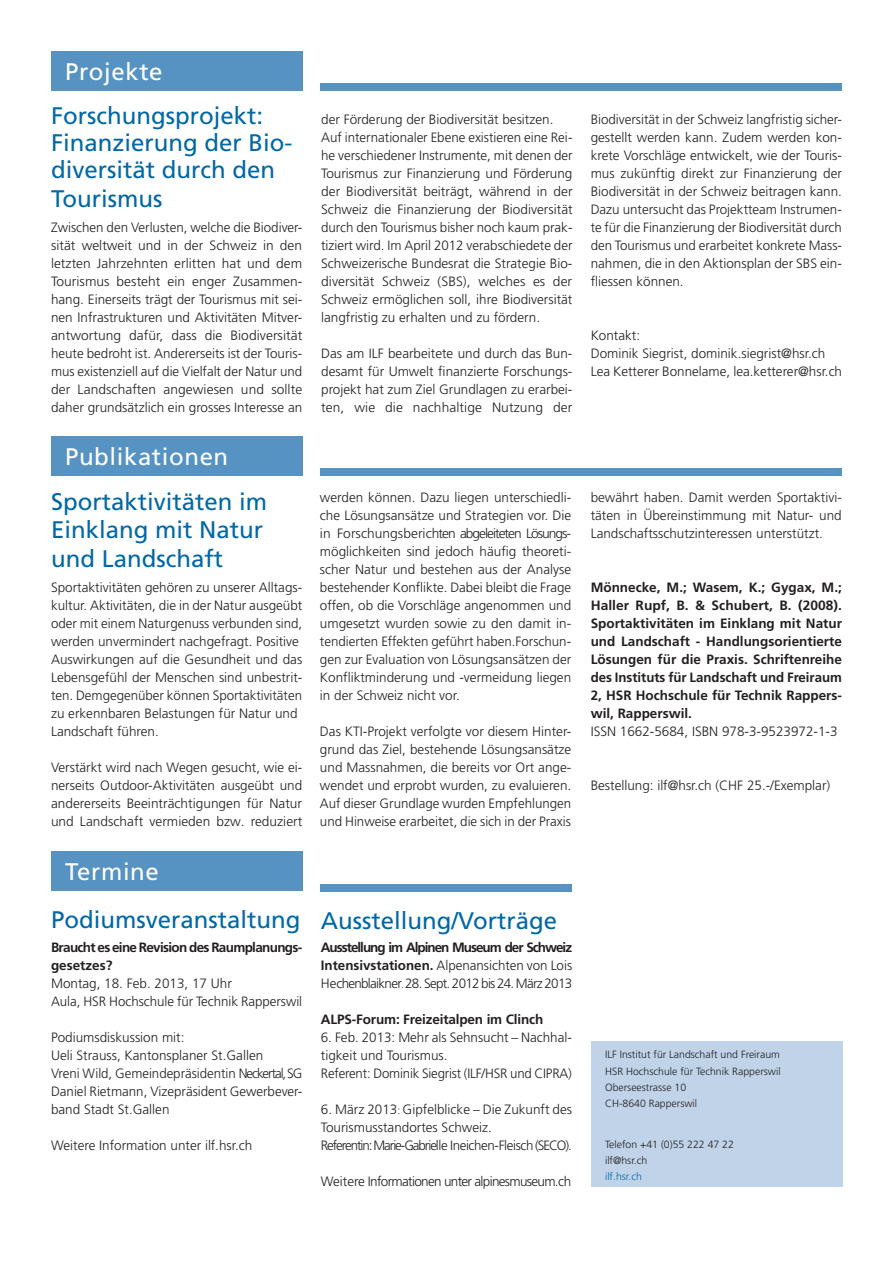
<style>
.page{position:relative;width:893px;height:1263px;background:#fff}
.page>*{position:absolute;margin:0;border:0;box-sizing:border-box;transform-origin:0 0}
.Titel_über_Spalten{font:24px/27.5px "Frutiger LT Pro";color:#0068a5}
.t1{font:24px "Frutiger LT Pro";letter-spacing:.025em;color:#fff}
.Lauftext{font:300 13.5px/18px "Frutiger LT Pro";color:#231f20;text-align:justify}
.Lauftext-2{font:700 13.5px/18px "Frutiger LT Pro";letter-spacing:-.01em;color:#231f20;text-align:justify}
.Lauftext-3{font:300 13.5px "Frutiger LT Pro";letter-spacing:-.075em;color:#231f20}
.Lauftext-4{font:700 13.5px/18px "Frutiger LT Pro";letter-spacing:-.05em;color:#231f20}
.Lauftext-5{font:300 13.5px "Frutiger LT Pro";letter-spacing:-.05em;color:#231f20}
.t2{font:300 10.5px/16.2px "Frutiger LT Pro";color:#231f20}
.s1{font-weight:700}
.s2{font-size:10.5px}
.s3{color:#0068a5}
</style>
<div class="page">
<div style="left:51px;top:51px;width:251px;height:39px;background:#5693c3"></div>
<div style="left:51px;top:436px;width:251px;height:39px;background:#5693c3"></div>
<div style="left:51px;top:852px;width:251px;height:39px;background:#5693c3"></div>
<div style="left:321px;top:468px;width:521px;height:7px;background:#5693c3"></div>
<div style="left:321px;top:884px;width:251px;height:7px;background:#5693c3"></div>
<div style="left:321px;top:83px;width:521px;height:7px;background:#5693c3"></div>
<div style="left:591px;top:1041px;width:251px;height:146px;background:#c0d3e9"></div>
<p class="t1" style="left:65px;top:57px;width:99px">Projekte</p>
<p class="Titel_über_Spalten" style="left:51px;top:102px;width:243px">Forschungsprojekt:<br>Finanzierung der Bio&shy;diversität durch den<br>Tourismus</p>
<p class="Lauftext" style="left:51px;top:219px;width:253px">Zwischen den Verlusten, welche die Biodiver&shy;sität weltweit und in der Schweiz in den letzten Jahrzehnten erlitten hat und dem Tourismus besteht ein enger Zusammen&shy;hang. Einerseits trägt der Tourismus mit sei&shy;nen Infrastrukturen und Aktivitäten Mitver&shy;antwortung dafür, dass die Biodiversität heute bedroht ist. Andererseits ist der Touris&shy;mus existenziell auf die Vielfalt der Natur und der Landschaften angewiesen und sollte daher grundsätzlich ein grosses Interesse an</p>
<p class="t1" style="left:65px;top:442px;width:165px">Publikationen</p>
<p class="Titel_über_Spalten" style="left:51px;top:487px;width:218px;line-height:28.5px">Sportaktivitäten im<br>Einklang mit Natur und Landschaft</p>
<p class="Lauftext" style="left:51px;top:579px;width:253px">Sportaktivitäten gehören zu unserer Alltags&shy;kultur. Aktivitäten, die in der Natur ausgeübt</p>
<p class="Lauftext" style="left:51px;top:615px;width:253px">oder mit einem Naturgenuss verbunden sind, werden unvermindert nachgefragt. Positive</p>
<p class="Lauftext" style="left:51px;top:651px;width:253px">Auswirkungen auf die Gesundheit und das Lebensgefühl der Menschen sind unbestrit&shy;ten. Demgegenüber können Sportaktivitäten zu erkennbaren Belastungen für Natur und</p>
<p class="Lauftext" style="left:51px;top:723px;width:109px">Landschaft führen.</p>
<p class="Lauftext" style="left:51px;top:759px;width:253px">Verstärkt wird nach Wegen gesucht, wie ei&shy;nerseits Outdoor-Aktivitäten ausgeübt und andererseits Beeinträchtigungen für Natur und Landschaft vermieden bzw. reduziert</p>
<p class="t1" style="left:65px;top:858px;width:95px">Termine</p>
<p class="Titel_über_Spalten" style="left:51px;top:906px;width:251px">Podiumsveranstaltung</p>
<p class="Lauftext-4" style="left:51px;top:939px;width:253px">Braucht es eine Revision des Raumplanungs&shy;gesetzes?</p>
<p class="Lauftext" style="left:51px;top:975px;width:182px">Montag, 18. Feb. 2013, 17 Uhr</p>
<p class="Lauftext" style="left:51px;top:993px;width:253px">Aula, HSR Hochschule für Technik Rapperswil</p>
<p class="Lauftext" style="left:51px;top:1029px;width:135px">Podiumsdiskussion mit:</p>
<p class="Lauftext" style="left:51px;top:1047px;width:214px">Ueli Strauss, Kantonsplaner St.Gallen</p>
<p class="Lauftext" style="left:51px;top:1065px;width:253px">Vreni Wild, Gemeindepräsidentin Neckertal, SG</p>
<p class="Lauftext" style="left:51px;top:1083px;width:253px">Daniel Rietmann, Vizepräsident Gewerbever&shy;band Stadt St.Gallen</p>
<p class="Lauftext" style="left:51px;top:1137px;width:203px">Weitere Information unter ilf.hsr.ch</p>
<p class="Lauftext" style="left:321px;top:111px;width:234px">der Förderung der Biodiversität besitzen.</p>
<p class="Lauftext" style="left:321px;top:129px;width:253px">Auf internationaler Ebene existieren eine Rei&shy;he verschiedener Instrumente, mit denen der Tourismus zur Finanzierung und Förderung der Biodiversität beiträgt, während in der Schweiz die Finanzierung der Biodiversität durch den Tourismus bisher noch kaum prak&shy;tiziert wird. Im April 2012 verabschiedete der Schweizerische Bundesrat die Strategie Bio&shy;diversität Schweiz (SBS), welches es der Schweiz ermöglichen soll, ihre Biodiversität langfristig zu erhalten und zu fördern.</p>
<p class="Lauftext" style="left:321px;top:345px;width:253px">Das am ILF bearbeitete und durch das Bun&shy;desamt für Umwelt finanzierte Forschungs&shy;projekt hat zum Ziel Grundlagen zu erarbei&shy;ten, wie die nachhaltige Nutzung der</p>
<p class="Lauftext" style="left:320px;top:489px;width:253px">werden können. Dazu liegen unterschiedli&shy;che Lösungsansätze und Strategien vor. Die in Forschungsberichten abgeleiteten Lösungs&shy;möglichkeiten sind jedoch häufig theoreti&shy;scher Natur und bestehen aus der Analyse bestehender Konflikte. Dabei bleibt die Frage offen, ob die Vorschläge angenommen und umgesetzt wurden sowie zu den damit in&shy;tendierten Effekten geführt haben.Forschun&shy;gen zur Evaluation von Lösungsansätzen der Konfliktminderung und -vermeidung liegen in der Schweiz nicht vor.</p>
<p class="Lauftext" style="left:320px;top:723px;width:253px">Das KTI-Projekt verfolgte vor diesem Hinter&shy;grund das Ziel, bestehende Lösungsansätze und Massnahmen, die bereits vor Ort ange&shy;wendet und erprobt wurden, zu evaluieren.<br>Auf dieser Grundlage wurden Empfehlungen und Hinweise erarbeitet, die sich in der Praxis</p>
<p class="Titel_über_Spalten" style="left:321px;top:907px;width:238px">Ausstellung/Vorträge</p>
<p class="Lauftext" style="left:321px;top:939px;width:253px"><span class="s1">Ausstellung im Alpinen Museum der Schweiz Intensivstationen.</span> Alpenansichten von Lois Hechenblaikner<span class="s2">.</span> 28. Sept. 2012 bis 24. März 2013</p>
<p class="Lauftext-2" style="left:321px;top:1011px;width:224px">ALPS-Forum: Freizeitalpen im Clinch</p>
<p class="Lauftext" style="left:321px;top:1029px;width:253px">6. Feb. 2013: Mehr als Sehnsucht – Nachhal&shy;tigkeit und Tourismus.</p>
<p class="Lauftext" style="left:321px;top:1065px;width:253px">Referent: Dominik Siegrist (ILF/HSR und CIPRA)</p>
<p class="Lauftext" style="left:321px;top:1101px;width:253px">6. März 2013<span class="s2">:</span> Gipfelblicke – Die Zukunft des<br>Tourismusstandortes Schweiz.</p>
<p class="Lauftext-3" style="left:321px;top:1138px;width:253px">Referentin: Marie-Gabrielle Ineichen-Fleisch (SECO).</p>
<p class="Lauftext-5" style="left:321px;top:1174px;width:252px">Weitere Informationen unter alpinesmuseum.ch</p>
<p class="Lauftext" style="left:591px;top:111px;width:253px">Biodiversität in der Schweiz langfristig sicher&shy;gestellt werden kann. Zudem werden kon&shy;krete Vorschläge entwickelt, wie der Touris&shy;mus zukünftig direkt zur Finanzierung der Biodiversität in der Schweiz beitragen kann.<br>Dazu untersucht das Projektteam Instrumen&shy;te für die Finanzierung der Biodiversität durch den Tourismus und erarbeitet konkrete Mass&shy;nahmen, die in den Aktionsplan der SBS ein&shy;fliessen können.</p>
<p class="Lauftext" style="left:591px;top:327px;width:51px">Kontakt:</p>
<p class="Lauftext" style="left:591px;top:345px;width:236px">Dominik Siegrist, dominik.siegrist@hsr.ch</p>
<p class="Lauftext" style="left:591px;top:363px;width:253px">Lea Ketterer Bonnelame, lea.ketterer@hsr.ch</p>
<p class="Lauftext" style="left:591px;top:489px;width:253px">bewährt haben. Damit werden Sportaktivi&shy;täten in Übereinstimmung mit Natur- und Landschaftsschutzinteressen unterstützt.</p>
<p class="Lauftext-2" style="left:591px;top:579px;width:253px">Mönnecke, M.; Wasem, K.; Gygax, M.; Haller Rupf, B. &amp; Schubert, B. (2008).<br>Sportaktivitäten im Einklang mit Natur und Landschaft - Handlungsorientierte Lösungen für die Praxis. Schriftenreihe des Instituts für Landschaft und Freiraum 2, HSR Hochschule für Technik Rappers&shy;wil, Rapperswil.</p>
<p class="Lauftext" style="left:591px;top:723px;width:248px">ISSN 1662-5684, ISBN 978-3-9523972-1-3</p>
<p class="Lauftext" style="left:591px;top:777px;width:241px">Bestellung: ilf@hsr.ch (CHF 25.-/Exemplar)</p>
<p class="t2" style="left:605px;top:1047px;width:177px">ILF Institut für Landschaft und Freiraum<br>HSR Hochschule für Technik Rapperswil<br>Oberseestrasse 10<br>CH-8640 Rapperswil</p>
<p class="t2" style="left:605px;top:1136px;width:130px">Telefon +41 (0)55 222 47 22 ilf@hsr.ch<br><span class="s3">ilf.hsr.ch</span></p>
</div>
